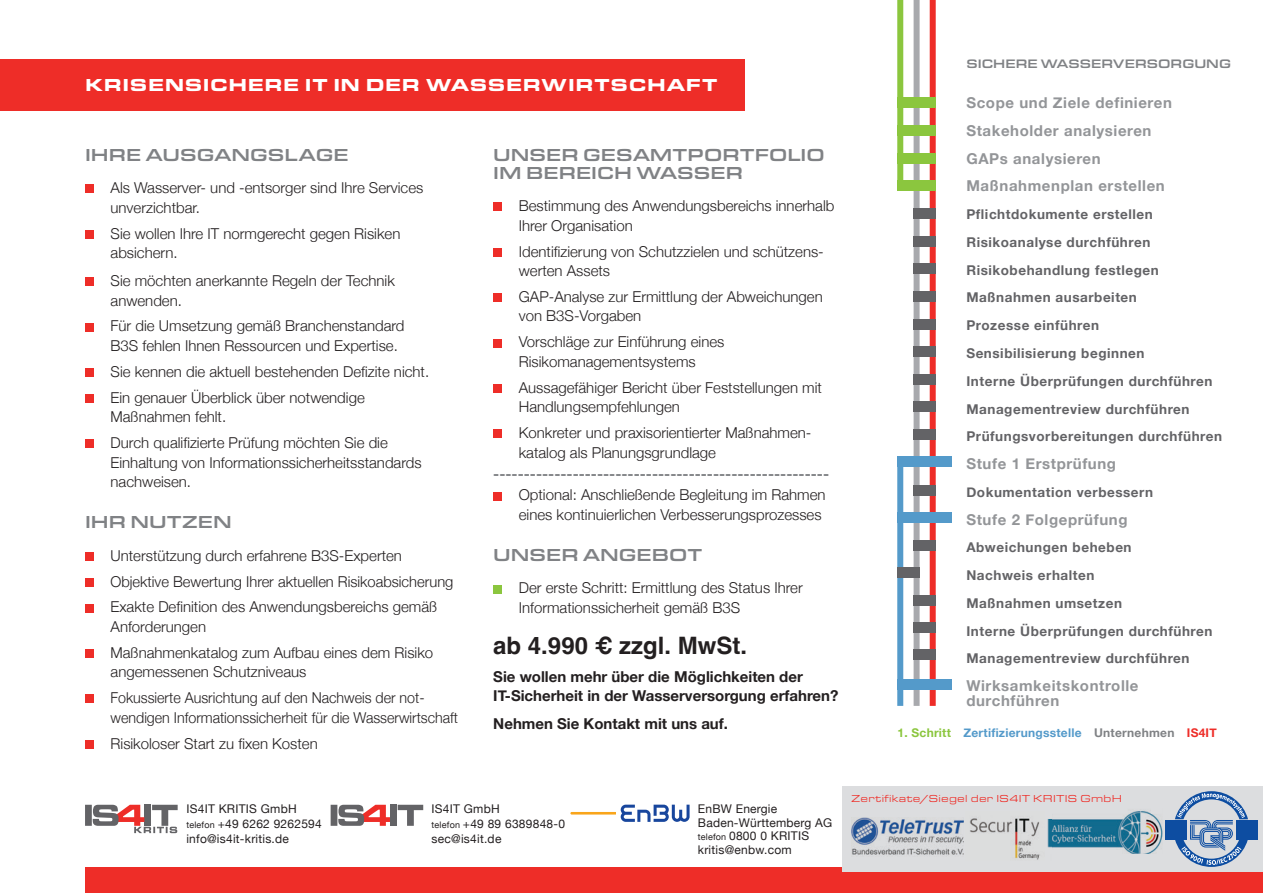
<style>
.page{position:relative;width:1263px;height:893px;background:#fff}
.page>*{position:absolute;margin:0;border:0;box-sizing:border-box;transform-origin:0 0}
.t1{font:700 24px "Helvetica";color:#231f20}
.t2{font:500 18px/18px "Eurostile Ext";color:#808285}
.t3{font:900 18px "Eurostile Ext";letter-spacing:.03em;color:#fff}
.t4{font:300 15px/19.5px "Helvetica Neue";color:#231f20}
.t5{font:700 15px/27.8px "Helvetica Neue";letter-spacing:.04em;color:#939598}
.t6{font:700 15px/19.5px "Helvetica Neue";color:#231f20}
.t7{font:300 15px/26px "Helvetica Neue";color:#231f20;scale:.95 1}
.t8{font:700 15px "Helvetica Neue";color:#808285}
.t9{font:700 13.5px/27.8px "Helvetica Neue";letter-spacing:.04em;color:#636366}
.t10{font:500 12.75px "Eurostile Ext";color:#808285;scale:.94 1}
.t11{font:12px/15px "Helvetica Neue";letter-spacing:.02em;color:#231f20}
.t12{font:700 12px "Helvetica Neue";letter-spacing:.02em;color:#549aca}
.t13{font:10.5px "Eurostile Ext";letter-spacing:.025em;color:#ee2d28}
.s1{color:#8bc63e}
.s2{color:#808285}
.s3{color:#ee2d28}
.s4{font-size:9px}
</style>
<div class="page">
<div style="left:493px;top:203px;width:9px;height:8px;background:#ee2d28"></div>
<div style="left:493px;top:248px;width:9px;height:8px;background:#ee2d28"></div>
<div style="left:493px;top:293px;width:9px;height:9px;background:#ee2d28"></div>
<div style="left:493px;top:339px;width:9px;height:8px;background:#ee2d28"></div>
<div style="left:493px;top:384px;width:9px;height:9px;background:#ee2d28"></div>
<div style="left:493px;top:430px;width:9px;height:8px;background:#ee2d28"></div>
<div style="left:493px;top:492px;width:9px;height:8px;background:#ee2d28"></div>
<div style="left:493px;top:585px;width:9px;height:8px;background:#8bc63e"></div>
<div style="left:85px;top:185px;width:9px;height:8px;background:#ee2d28"></div>
<div style="left:85px;top:230px;width:9px;height:8px;background:#ee2d28"></div>
<div style="left:85px;top:277px;width:9px;height:9px;background:#ee2d28"></div>
<div style="left:85px;top:323px;width:9px;height:8px;background:#ee2d28"></div>
<div style="left:85px;top:368px;width:9px;height:9px;background:#ee2d28"></div>
<div style="left:85px;top:394px;width:9px;height:9px;background:#ee2d28"></div>
<div style="left:85px;top:440px;width:9px;height:8px;background:#ee2d28"></div>
<div style="left:85px;top:552px;width:9px;height:9px;background:#ee2d28"></div>
<div style="left:85px;top:578px;width:9px;height:9px;background:#ee2d28"></div>
<div style="left:85px;top:604px;width:9px;height:8px;background:#ee2d28"></div>
<div style="left:85px;top:649px;width:9px;height:9px;background:#ee2d28"></div>
<div style="left:85px;top:695px;width:9px;height:8px;background:#ee2d28"></div>
<div style="left:85px;top:740px;width:9px;height:9px;background:#ee2d28"></div>
<div style="left:0;top:60px;width:744px;height:51px;background:#ee2d28"></div>
<div style="left:930px;top:0;width:6px;height:706px;background:#ee2d28"></div>
<div style="left:913px;top:0;width:6px;height:706px;background:#a8a9ad"></div>
<div style="left:897px;top:462px;width:6px;height:244px;background:#549aca"></div>
<div style="left:897px;top:0;width:6px;height:191px;background:#8bc63e"></div>
<div style="left:913px;top:347px;width:23px;height:10px;background:#636366"></div>
<div style="left:913px;top:374px;width:23px;height:10px;background:#636366"></div>
<div style="left:913px;top:319px;width:23px;height:10px;background:#636366"></div>
<div style="left:913px;top:291px;width:23px;height:10px;background:#636366"></div>
<div style="left:913px;top:264px;width:23px;height:10px;background:#636366"></div>
<div style="left:913px;top:236px;width:23px;height:10px;background:#636366"></div>
<div style="left:913px;top:208px;width:23px;height:11px;background:#636366"></div>
<div style="left:897px;top:181px;width:39px;height:10px;background:#8bc63e"></div>
<div style="left:897px;top:153px;width:39px;height:10px;background:#8bc63e"></div>
<div style="left:897px;top:126px;width:39px;height:10px;background:#8bc63e"></div>
<div style="left:897px;top:98px;width:39px;height:10px;background:#8bc63e"></div>
<div style="left:913px;top:402px;width:23px;height:10px;background:#636366"></div>
<div style="left:913px;top:429px;width:23px;height:11px;background:#636366"></div>
<div style="left:913px;top:485px;width:23px;height:10px;background:#636366"></div>
<div style="left:913px;top:541px;width:23px;height:10px;background:#636366"></div>
<div style="left:913px;top:595px;width:23px;height:10px;background:#636366"></div>
<div style="left:913px;top:622px;width:23px;height:11px;background:#636366"></div>
<div style="left:913px;top:650px;width:23px;height:10px;background:#636366"></div>
<div style="left:897px;top:457px;width:54px;height:10px;background:#549aca"></div>
<div style="left:897px;top:512px;width:54px;height:10px;background:#549aca"></div>
<div style="left:897px;top:568px;width:22px;height:10px;background:#636366"></div>
<div style="left:897px;top:679px;width:54px;height:10px;background:#549aca"></div>
<div style="left:85px;top:867px;width:1178px;height:26px;background:#ee2d28"></div>
<div style="left:331px;top:805px;width:6px;height:21px;background:#636366"></div>
<svg style="left:398px;top:805px;width:25px;height:21px"></svg>
<div style="left:390px;top:805px;width:7px;height:21px;background:#636366"></div>
<svg style="left:338px;top:805px;width:52px;height:21px"></svg>
<div style="left:85px;top:805px;width:7px;height:21px;background:#636366"></div>
<svg style="left:93px;top:805px;width:85px;height:28px"></svg>
<svg style="left:570px;top:805px;width:119px;height:17px"></svg>
<div style="left:842px;top:787px;width:421px;height:85px;background:#dcdddf"></div>
<img style="left:970px;top:818px;width:70px;height:42px">
<img style="left:1052px;top:811px;width:111px;height:43px">
<img style="left:1047px;top:819px;width:5px;height:29px">
<img style="left:851px;top:817px;width:113px;height:38px">
<svg style="left:1165px;top:791px;width:92px;height:76px"></svg>
<p class="t3" style="left:85px;top:71px;width:634px">KRISENSICHERE IT IN DER WASSERWIRTSCHAFT</p>
<p class="t2" style="left:85px;top:145px;width:265px">IHRE AUSGANGSLAGE</p>
<p class="t4" style="left:111px;top:177px;width:314px">Als Wasserver- und -entsorger sind Ihre Services unverzichtbar.</p>
<p class="t4" style="left:111px;top:222px;width:291px">Sie wollen Ihre IT normgerecht gegen Risiken absichern.</p>
<p class="t4" style="left:111px;top:270px;width:286px">Sie möchten anerkannte Regeln der Technik anwenden.</p>
<p class="t4" style="left:111px;top:315px;width:295px">Für die Umsetzung gemäß Branchenstandard<br>B3S fehlen Ihnen Ressourcen und Expertise.</p>
<p class="t4" style="left:111px;top:357px;width:320px;line-height:26px">Sie kennen die aktuell bestehenden Defizite nicht.<br>Ein genauer Überblick über notwendige</p>
<p class="t4" style="left:111px;top:403px;width:279px;line-height:26px">Maß nahmen fehlt.<br>Durch qualifizierte Prüfung möchten Sie die</p>
<p class="t4" style="left:111px;top:451px;width:313px">Einhaltung von Informationssicherheitsstandards nachweisen.</p>
<p class="t2" style="left:85px;top:512px;width:148px">IHR NUTZEN</p>
<p class="t4" style="left:111px;top:541px;width:344px;line-height:26px">Unterstützung durch erfahrene B3S-Experten<br>Objektive Bewertung Ihrer aktuellen Risiko absicherung<br>Exakte Definition des Anwendungsbereichs gemäß</p>
<p class="t4" style="left:111px;top:612px;width:324px;line-height:26px">Anforderungen<br>Maßnahmenkatalog zum Aufbau eines dem Risiko</p>
<p class="t4" style="left:111px;top:658px;width:316px;line-height:26px">angemessenen Schutzniveaus<br>Fokussierte Ausrichtung auf den Nachweis der not-</p>
<p class="t7" style="left:111px;top:703px;width:367px">wendigen Informationssicherheit für die Wasser wirtschaft<br>Risikoloser Start zu fixen Kosten</p>
<p class="t2" style="left:493px;top:145px;width:333px">UNSER GESAMTPORTFOLIO<br>IM BEREICH WASSER</p>
<p class="t4" style="left:519px;top:195px;width:317px">Bestimmung des Anwendungsbereichs innerhalb<br>Ihrer Organisation</p>
<p class="t4" style="left:519px;top:240px;width:307px">Identifizierung von Schutzzielen und schützens&shy;werten Assets</p>
<p class="t4" style="left:519px;top:286px;width:305px">GAP-Analyse zur Ermittlung der Abweichungen von B3S-Vorgaben</p>
<p class="t4" style="left:519px;top:331px;width:207px">Vorschläge zur Einführung eines<br>Risikomanagement systems</p>
<p class="t4" style="left:519px;top:376px;width:305px">Aussagefähiger Bericht über Feststellungen mit<br>Handlungsempfehlungen</p>
<p class="t4" style="left:519px;top:422px;width:294px">Konkreter und praxisorientierter Maßnahmen - katalog als Planungsgrundlage</p>
<p class="t8" style="left:493px;top:462px;width:337px">-------------------------------------------------------</p>
<p class="t4" style="left:519px;top:484px;width:308px">Optional: Anschließende Begleitung im Rahmen eines kontinuierlichen Verbesserungsprozesses</p>
<p class="t2" style="left:493px;top:545px;width:210px">UNSER ANGEBOT</p>
<p class="t4" style="left:519px;top:577px;width:285px">Der erste Schritt: Ermittlung des Status Ihrer<br>Informationssicherheit gemäß B3S</p>
<h1 class="t1" style="left:493px;top:631px;width:255px">ab 4.990 € zzgl. MwSt.</h1>
<p class="t6" style="left:493px;top:667px;width:347px">Sie wollen mehr über die Möglichkeiten der<br>IT-Sicherheit in der Wasserversorgung erfahren?</p>
<p class="t6" style="left:493px;top:715px;width:236px">Nehmen Sie Kontakt mit uns auf.</p>
<p class="t10" style="left:966px;top:55px;width:283px">SICHERE WASSERVERSORGUNG</p>
<p class="t5" style="left:966px;top:89px;width:207px">Scope und Ziele definieren<br>Stakeholder analysieren<br>GAPs analysieren<br>Maßnahmenplan erstellen</p>
<p class="t9" style="left:966px;top:201px;width:257px">Pflichtdokumente erstellen<br>Risikoanalyse durchführen<br>Risikobehandlung festlegen<br>Maßnahmen ausarbeiten<br>Prozesse einführen<br>Sensibilisierung beginnen<br>Interne Überprüfungen durchführen<br>Managementreview durchführen<br>Prüfungsvorbereitungen durchführen</p>
<p class="t5" style="left:966px;top:450px;width:151px">Stufe 1 Erstprüfung</p>
<p class="t9" style="left:966px;top:478px;width:188px">Dokumentation verbessern</p>
<p class="t5" style="left:966px;top:506px;width:163px">Stufe 2 Folgeprüfung</p>
<p class="t9" style="left:966px;top:534px;width:248px">Abweichungen beheben<br>Nachweis erhalten<br>Maßnahmen umsetzen<br>Interne Überprüfungen durchführen<br>Managementreview durchführen</p>
<p class="t5" style="left:966px;top:679px;width:174px;line-height:15px">Wirksamkeitskontrolle durchführen</p>
<p class="t12" style="left:897px;top:723px;width:321px"><span class="s1">1. Schritt</span> Zertifizierungsstelle <span class="s2">Unternehmen</span> <span class="s3">IS4IT</span></p>
<p class="t11" style="left:186px;top:802px;width:137px">IS4IT KRITIS GmbH <span class="s4">telefon</span> +49 6262 9262594 info@is4it-kritis.de</p>
<p class="t11" style="left:698px;top:803px;width:136px;line-height:13.5px">EnBW Energie<br>Baden-Württemberg AG <span class="s4">telefon</span> 0800 0 KRITIS kritis@enbw.com</p>
<p class="t11" style="left:432px;top:802px;width:135px">IS4IT GmbH<br><span class="s4">telefon</span> +49 89 6389848-0 sec@is4it.de</p>
<p class="t13" style="left:851px;top:791px;width:272px">Zertifikate/Siegel der IS4IT KRITIS GmbH</p>
</div>
